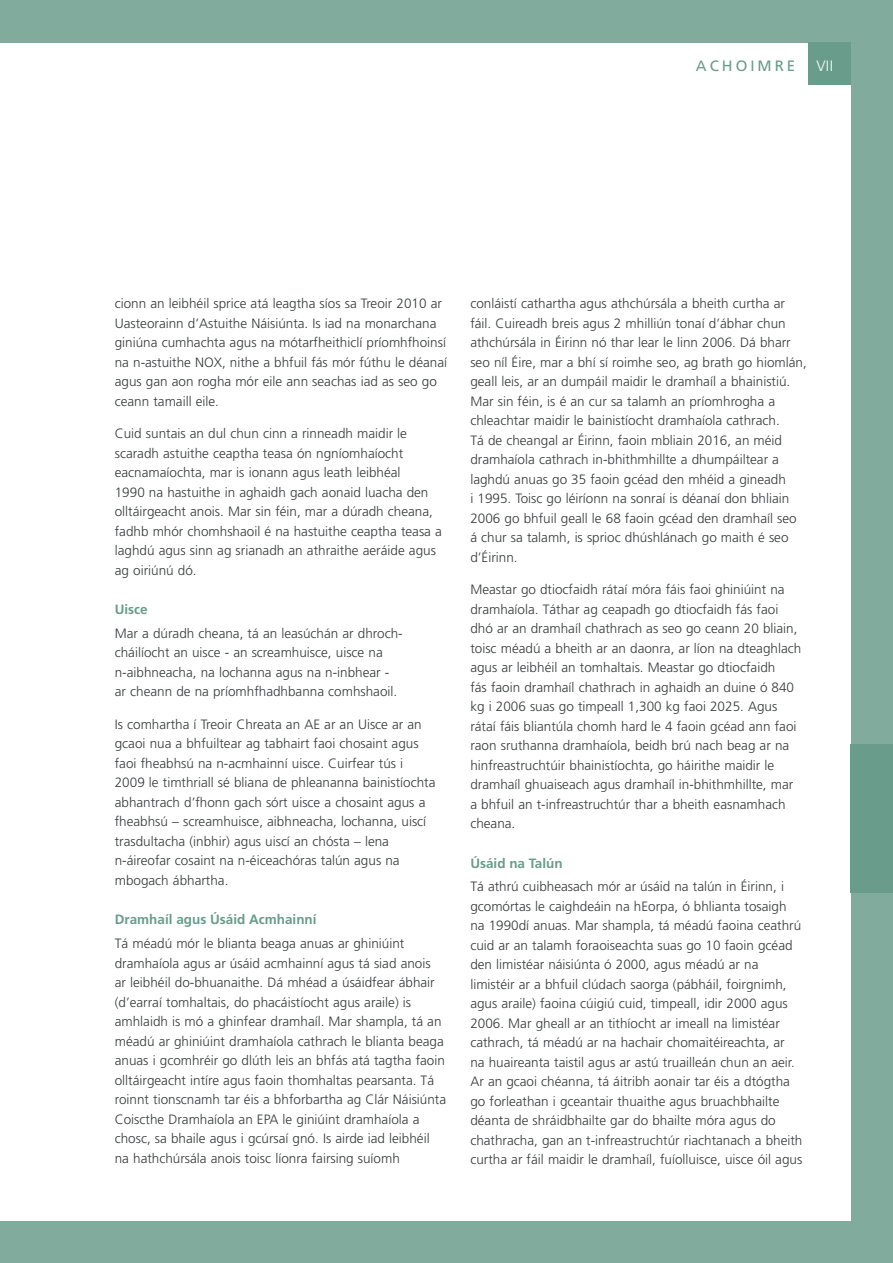
<style>
.page{position:relative;width:893px;height:1263px;background:#81ac9d}
.page>*{position:absolute;margin:0;border:0;box-sizing:border-box;transform-origin:0 0}
.t1{font:15px "Frutiger";letter-spacing:.2em;color:#699c8b}
.t2{font:300 15px "Frutiger";color:#fff}
.t3{font:300 13.5px/19.5px "Frutiger";color:#373a3b}
.t4{font:700 13.5px "Frutiger";color:#699c8b}
</style>
<div class="page">
<div style="left:0;top:43px;width:850px;height:1177px;background:#fff"></div>
<div style="left:850px;top:744px;width:43px;height:149px;background:#699c8b"></div>
<div style="left:808px;top:43px;width:42px;height:42px;background:#699c8b"></div>
<p class="t1" style="left:696px;top:57px;width:101px">ACHOIMRE</p>
<p class="t2" style="left:816px;top:58px;width:18px">VII</p>
<p class="t3" style="left:115px;top:294px;width:334px">cionn an leibhéil sprice atá leagtha síos sa Treoir 2010 ar Uasteorainn d’Astuithe Náisiúnta. Is iad na monarchana giniúna cumhachta agus na mótarfheithiclí príomhfhoinsí na n-astuithe NOX, nithe a bhfuil fás mór fúthu le déanaí agus gan aon rogha mór eile ann seachas iad as seo go ceann tamaill eile.</p>
<p class="t3" style="left:115px;top:424px;width:329px">Cuid suntais an dul chun cinn a rinneadh maidir le scaradh astuithe ceaptha teasa ón ngníomhaíocht eacnamaíochta, mar is ionann agus leath leibhéal<br>1990 na hastuithe in aghaidh gach aonaid luacha den olltáirgeacht anois. Mar sin féin, mar a dúradh cheana, fadhb mhór chomhshaoil é na hastuithe ceaptha teasa a laghdú agus sinn ag srianadh an athraithe aeráide agus ag oiriúnú dó.</p>
<p class="t4" style="left:115px;top:601px;width:34px">Uisce</p>
<p class="t3" style="left:115px;top:623px;width:289px">Mar a dúradh cheana, tá an leasúchán ar dhroch&shy;cháilíocht an uisce - an screamhuisce, uisce na n-aibhneacha, na lochanna agus na n-inbhear - ar cheann de na príomhfhadhbanna comhshaoil.</p>
<p class="t3" style="left:115px;top:714px;width:322px">Is comhartha í Treoir Chreata an AE ar an Uisce ar an gcaoi nua a bhfuiltear ag tabhairt faoi chosaint agus faoi fheabhsú na n-acmhainní uisce. Cuirfear tús i 2009 le timthriall sé bliana de phleananna bainistíochta abhantrach d’fhonn gach sórt uisce a chosaint agus a fheabhsú – screamhuisce, aibhneacha, lochanna, uiscí trasdultacha (inbhir) agus uiscí an chósta – lena n-áireofar cosaint na n-éiceachóras talún agus na mbogach ábhartha.</p>
<p class="t4" style="left:115px;top:912px;width:203px">Dramhaíl agus Úsáid Acmhainní</p>
<p class="t3" style="left:115px;top:933px;width:333px">Tá méadú mór le blianta beaga anuas ar ghiniúint dramhaíola agus ar úsáid acmhainní agus tá siad anois<br>ar leibhéil do-bhuanaithe. Dá mhéad a úsáidfear ábhair (d’earraí tomhaltais, do phacáistíocht agus araile) is amhlaidh is mó a ghinfear dramhaíl. Mar shampla, tá an méadú ar ghiniúint dramhaíola cathrach le blianta beaga anuas i gcomhréir go dlúth leis an bhfás atá tagtha faoin olltáirgeacht intíre agus faoin thomhaltas pearsanta. Tá roinnt tionscnamh tar éis a bhforbartha ag Clár Náisiúnta Coiscthe Dramhaíola an EPA le giniúint dramhaíola a chosc, sa bhaile agus i gcúrsaí gnó. Is airde iad leibhéil na hathchúrsála anois toisc líonra fairsing suíomh</p>
<p class="t3" style="left:470px;top:294px;width:338px">conláistí cathartha agus athchúrsála a bheith curtha ar fáil. Cuireadh breis agus 2 mhilliún tonaí d’ábhar chun athchúrsála in Éirinn nó thar lear le linn 2006. Dá bharr seo níl Éire, mar a bhí sí roimhe seo, ag brath go hiomlán, geall leis, ar an dumpáil maidir le dramhaíl a bhainistiú.<br>Mar sin féin, is é an cur sa talamh an príomhrogha a chleachtar maidir le bainistíocht dramhaíola cathrach.<br>Tá de cheangal ar Éirinn, faoin mbliain 2016, an méid dramhaíola cathrach in-bhithmhillte a dhumpáiltear a laghdú anuas go 35 faoin gcéad den mhéid a gineadh<br>i 1995. Toisc go léiríonn na sonraí is déanaí don bhliain 2006 go bhfuil geall le 68 faoin gcéad den dramhaíl seo á chur sa talamh, is sprioc dhúshlánach go maith é seo d’Éirinn.</p>
<p class="t3" style="left:470px;top:580px;width:332px">Meastar go dtiocfaidh rátaí móra fáis faoi ghiniúint na dramhaíola. Táthar ag ceapadh go dtiocfaidh fás faoi dhó ar an dramhaíl chathrach as seo go ceann 20 bliain, toisc méadú a bheith ar an daonra, ar líon na dteaghlach agus ar leibhéil an tomhaltais. Meastar go dtiocfaidh<br>fás faoin dramhaíl chathrach in aghaidh an duine ó 840 kg i 2006 suas go timpeall 1,300 kg faoi 2025. Agus rátaí fáis bliantúla chomh hard le 4 faoin gcéad ann faoi raon sruthanna dramhaíola, beidh brú nach beag ar na hinfreastruchtúir bhainistíochta, go háirithe maidir le dramhaíl ghuaiseach agus dramhaíl in-bhithmhillte, mar a bhfuil an t-infreastruchtúr thar a bheith easnamhach cheana.</p>
<p class="t4" style="left:470px;top:855px;width:94px">Úsáid na Talún</p>
<p class="t3" style="left:470px;top:877px;width:334px">Tá athrú cuibheasach mór ar úsáid na talún in Éirinn, i gcomórtas le caighdeáin na hEorpa, ó bhlianta tosaigh na 1990dí anuas. Mar shampla, tá méadú faoina ceathrú cuid ar an talamh foraoiseachta suas go 10 faoin gcéad den limistéar náisiúnta ó 2000, agus méadú ar na limistéir ar a bhfuil clúdach saorga (pábháil, foirgnimh, agus araile) faoina cúigiú cuid, timpeall, idir 2000 agus 2006. Mar gheall ar an tithíocht ar imeall na limistéar cathrach, tá méadú ar na hachair chomaitéireachta, ar<br>na huaireanta taistil agus ar astú truailleán chun an aeir.<br>Ar an gcaoi chéanna, tá áitribh aonair tar éis a dtógtha go forleathan i gceantair thuaithe agus bruachbhailte déanta de shráidbhailte gar do bhailte móra agus do chathracha, gan an t-infreastruchtúr riachtanach a bheith curtha ar fáil maidir le dramhaíl, fuíolluisce, uisce óil agus</p>
</div>
